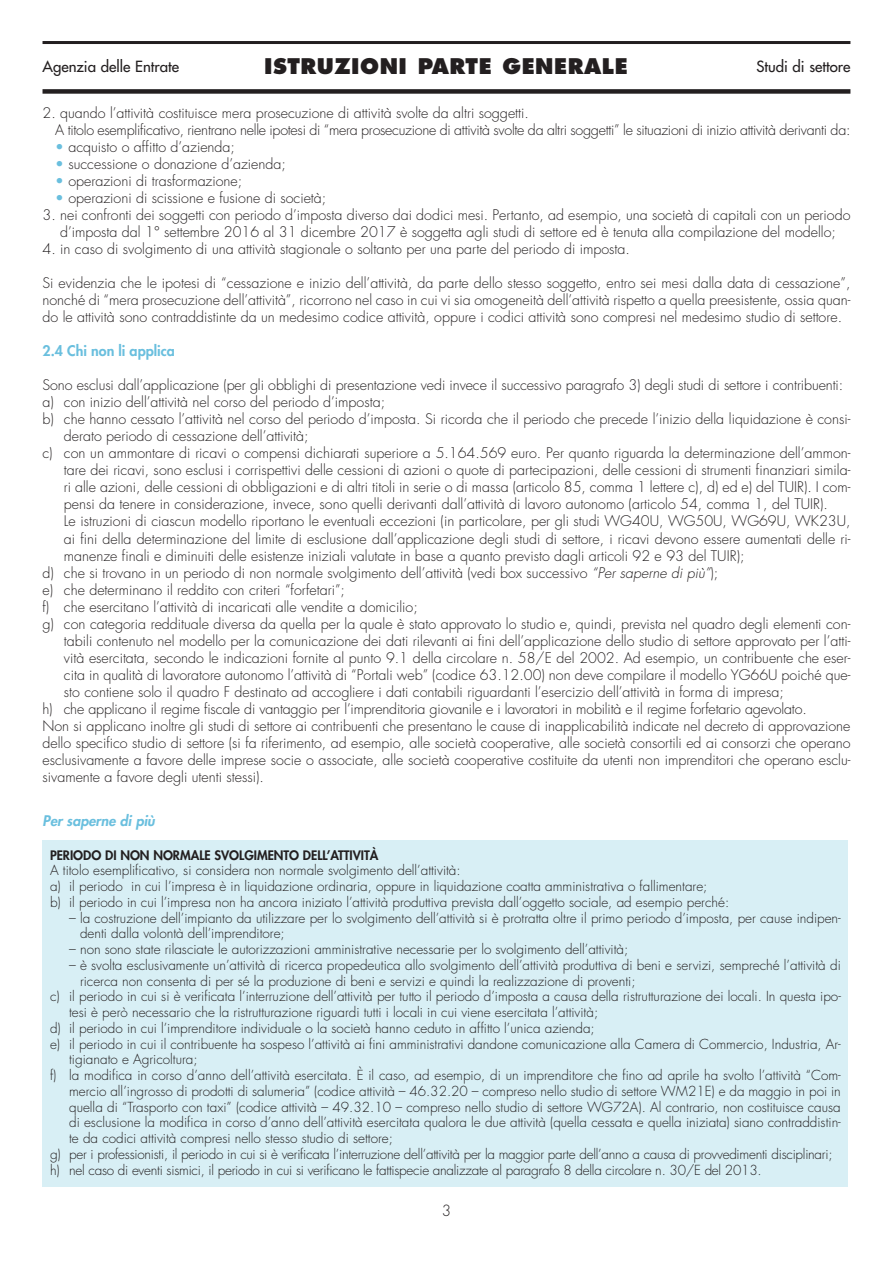
<style>
.page{position:relative;width:893px;height:1263px;background:#fff}
.page>*{position:absolute;margin:0;border:0;box-sizing:border-box;transform-origin:0 0}
.t1{font:800 21px "Futura";letter-spacing:.025em;color:#231f20}
.t2{font:15px "Futura";color:#231f20}
.t3{font:300 15px "Futura";color:#231f20}
.t4{font:300 14.25px/17px "Futura";color:#231f20;text-align:center}
.t5{font:300 14.25px/17px "Futura";letter-spacing:-.02em;color:#231f20}
.t6{font:800 14.25px "Futura";color:#6abfde}
.t7{font:italic 800 14.25px "Futura";color:#6abfde}
.t8{font:300 13.5px/15.8px "Futura";color:#231f20}
.t9{font:300 13.5px "Futura";letter-spacing:-.02em;color:#231f20}
.t10{font:800 12.75px "Futura";color:#231f20}
.s1{color:#6abfde}
.s2{font-style:italic}
</style>
<div class="page">
<div style="left:43px;top:840px;width:805px;height:346px;background:#d8eff5"></div>
<div style="left:43px;top:89px;width:807px;height:5px;background:#231f20"></div>
<hr style="left:43px;top:41px;width:807px;height:3px;background:#231f20">
<p class="t1" style="left:264px;top:57px;width:365px">ISTRUZIONI PARTE GENERALE</p>
<p class="t2" style="left:43px;top:59px;width:138px">Agenzia delle Entrate</p>
<p class="t2" style="left:756px;top:59px;width:96px">Studi di settore</p>
<p class="t5" style="left:55px;top:106px;width:797px;text-indent:-13px">2. quando l’attività costituisce mera prosecuzione di attività svolte da altri soggetti.<br>A titolo esemplificativo, rientrano nelle ipotesi di “mera prosecuzione di attività svolte da altri soggetti” le situazioni di inizio attività derivanti da:</p>
<p class="t4" style="left:55px;top:140px;width:181px"><span class="s1">•</span> acquisto o affitto d’azienda;</p>
<p class="t4" style="left:55px;top:157px;width:232px"><span class="s1">•</span> successione o donazione d’azienda;</p>
<p class="t4" style="left:55px;top:174px;width:188px"><span class="s1">•</span> operazioni di trasformazione;</p>
<p class="t4" style="left:55px;top:191px;width:273px"><span class="s1">•</span> operazioni di scissione e fusione di società;</p>
<p class="t4" style="left:43px;top:208px;width:809px">3. nei confronti dei soggetti con periodo d’imposta diverso dai dodici mesi. Pertanto, ad esempio, una società di capitali con un periodo d’imposta dal 1° settembre 2016 al 31 dicembre 2017 è soggetta agli studi di settore ed è tenuta alla compilazione del modello;</p>
<p class="t4" style="left:43px;top:242px;width:589px">4. in caso di svolgimento di una attività stagionale o soltanto per una parte del periodo di imposta.</p>
<p class="t4" style="left:43px;top:276px;width:809px;text-align:justify">Si evidenzia che le ipotesi di “cessazione e inizio dell’attività, da parte dello stesso soggetto, entro sei mesi dalla data di cessazione”, nonché di “mera prosecuzione dell’attività”, ricorrono nel caso in cui vi sia omogeneità dell’attività rispetto a quella preesistente, ossia quan&shy;do le attività sono contraddistinte da un medesimo codice attività, oppure i codici attività sono compresi nel medesimo studio di settore.</p>
<p class="t6" style="left:43px;top:344px;width:134px">2.4 Chi non li applica</p>
<p class="t4" style="left:43px;top:378px;width:802px">Sono esclusi dall’applicazione (per gli obblighi di presentazione vedi invece il successivo paragrafo 3) degli studi di settore i contribuenti:</p>
<p class="t4" style="left:43px;top:395px;width:344px">a) con inizio dell’attività nel corso del periodo d’imposta;</p>
<p class="t4" style="left:43px;top:412px;width:809px">b) che hanno cessato l’attività nel corso del periodo d’imposta. Si ricorda che il periodo che precede l’inizio della liquidazione è consi-</p>
<p class="t4" style="left:64px;top:429px;width:246px">derato periodo di cessazione dell’attività;</p>
<p class="t4" style="left:43px;top:446px;width:809px">c) con un ammontare di ricavi o compensi dichiarati superiore a 5.164.569 euro. Per quanto riguarda la determinazione dell’ammon-</p>
<p class="t4" style="left:64px;top:463px;width:788px">tare dei ricavi, sono esclusi i corrispettivi delle cessioni di azioni o quote di partecipazioni, delle cessioni di strumenti finanziari simila-</p>
<p class="t4" style="left:64px;top:480px;width:788px">ri alle azioni, delle cessioni di obbligazioni e di altri titoli in serie o di massa (articolo 85, comma 1 lettere c), d) ed e) del TUIR). I com-</p>
<p class="t4" style="left:64px;top:497px;width:766px">pensi da tenere in considerazione, invece, sono quelli derivanti dall’attività di lavoro autonomo (articolo 54, comma 1, del TUIR).</p>
<p class="t4" style="left:64px;top:514px;width:788px">Le istruzioni di ciascun modello riportano le eventuali eccezioni (in particolare, per gli studi WG40U, WG50U, WG69U, WK23U,</p>
<p class="t4" style="left:64px;top:531px;width:788px">ai fini della determinazione del limite di esclusione dall’applicazione degli studi di settore, i ricavi devono essere aumentati delle ri-</p>
<p class="t4" style="left:64px;top:548px;width:682px">manenze finali e diminuiti delle esistenze iniziali valutate in base a quanto previsto dagli articoli 92 e 93 del TUIR);</p>
<p class="t4" style="left:43px;top:565px;width:677px">d) che si trovano in un periodo di non normale svolgimento dell’attività (vedi box successivo <span class="s2">“Per saperne di più”</span>);</p>
<p class="t4" style="left:43px;top:582px;width:304px">e) che determinano il reddito con criteri “forfetari”;</p>
<p class="t4" style="left:43px;top:599px;width:377px">f) che esercitano l’attività di incaricati alle vendite a domicilio;</p>
<p class="t4" style="left:43px;top:616px;width:809px">g) con categoria reddituale diversa da quella per la quale è stato approvato lo studio e, quindi, prevista nel quadro degli elementi con-</p>
<p class="t4" style="left:64px;top:633px;width:788px">tabili contenuto nel modello per la comunicazione dei dati rilevanti ai fini dell’applicazione dello studio di settore approvato per l’atti-</p>
<p class="t4" style="left:64px;top:650px;width:788px">vità esercitata, secondo le indicazioni fornite al punto 9.1 della circolare n. 58/E del 2002. Ad esempio, un contribuente che eser-</p>
<p class="t4" style="left:64px;top:667px;width:788px">cita in qualità di lavoratore autonomo l’attività di “Portali web” (codice 63.12.00) non deve compilare il modello YG66U poiché que-</p>
<p class="t4" style="left:64px;top:684px;width:721px">sto contiene solo il quadro F destinato ad accogliere i dati contabili riguardanti l’esercizio dell’attività in forma di impresa;</p>
<p class="t4" style="left:43px;top:701px;width:766px">h) che applicano il regime fiscale di vantaggio per l’imprenditoria giovanile e i lavoratori in mobilità e il regime forfetario agevolato.</p>
<p class="t4" style="left:43px;top:718px;width:809px">Non si applicano inoltre gli studi di settore ai contribuenti che presentano le cause di inapplicabilità indicate nel decreto di approvazione</p>
<p class="t4" style="left:43px;top:735px;width:809px">dello specifico studio di settore (si fa riferimento, ad esempio, alle società cooperative, alle società consortili ed ai consorzi che operano</p>
<p class="t4" style="left:43px;top:752px;width:809px">esclusivamente a favore delle imprese socie o associate, alle società cooperative costituite da utenti non imprenditori che operano esclu-</p>
<p class="t4" style="left:43px;top:769px;width:223px">sivamente a favore degli utenti stessi).</p>
<p class="t7" style="left:43px;top:814px;width:116px">Per saperne di più</p>
<p class="t10" style="left:50px;top:849px;width:330px">PERIODO DI NON NORMALE SVOLGIMENTO DELL’ATTIVITÀ</p>
<p class="t8" style="left:50px;top:864px;width:681px">A titolo esemplificativo, si considera non normale svolgimento dell’attività:<br>a) il periodo in cui l’impresa è in liquidazione ordinaria, oppure in liquidazione coatta amministrativa o fallimentare;<br>b) il periodo in cui l’impresa non ha ancora iniziato l’attività produttiva prevista dall’oggetto sociale, ad esempio perché:</p>
<p class="t8" style="left:80px;top:911px;width:762px;text-indent:-11px">– la costruzione dell’impianto da utilizzare per lo svolgimento dell’attività si è protratta oltre il primo periodo d’imposta, per cause indipen&shy;denti dalla volontà dell’imprenditore;</p>
<p class="t8" style="left:69px;top:942px;width:561px">– non sono state rilasciate le autorizzazioni amministrative necessarie per lo svolgimento dell’attività;</p>
<p class="t8" style="left:69px;top:958px;width:773px">– è svolta esclusivamente un’attività di ricerca propedeutica allo svolgimento dell’attività produttiva di beni e servizi, sempreché l’attività di</p>
<p class="t8" style="left:80px;top:974px;width:557px">ricerca non consenta di per sé la produzione di beni e servizi e quindi la realizzazione di proventi;</p>
<p class="t8" style="left:50px;top:990px;width:792px">c) il periodo in cui si è verificata l’interruzione dell’attività per tutto il periodo d’imposta a causa della ristrutturazione dei locali. In questa ipo-</p>
<p class="t8" style="left:69px;top:1005px;width:531px">tesi è però necessario che la ristrutturazione riguardi tutti i locali in cui viene esercitata l’attività;</p>
<p class="t8" style="left:50px;top:1021px;width:546px">d) il periodo in cui l’imprenditore individuale o la società hanno ceduto in affitto l’unica azienda;</p>
<p class="t8" style="left:50px;top:1037px;width:792px">e) il periodo in cui il contribuente ha sospeso l’attività ai fini amministrativi dandone comunicazione alla Camera di Commercio, Industria, Ar-</p>
<p class="t8" style="left:69px;top:1053px;width:130px">tigianato e Agricoltura;</p>
<p class="t8" style="left:50px;top:1068px;width:792px">f) la modifica in corso d’anno dell’attività esercitata. È il caso, ad esempio, di un imprenditore che fino ad aprile ha svolto l’attività “Com-</p>
<p class="t8" style="left:69px;top:1084px;width:773px">mercio all’ingrosso di prodotti di salumeria” (codice attività – 46.32.20 – compreso nello studio di settore WM21E) e da maggio in poi in</p>
<p class="t8" style="left:69px;top:1100px;width:773px">quella di “Trasporto con taxi” (codice attività – 49.32.10 – compreso nello studio di settore WG72A). Al contrario, non costituisce causa</p>
<p class="t8" style="left:69px;top:1116px;width:773px">di esclusione la modifica in corso d’anno dell’attività esercitata qualora le due attività (quella cessata e quella iniziata) siano contraddistin-</p>
<p class="t8" style="left:69px;top:1131px;width:325px">te da codici attività compresi nello stesso studio di settore;</p>
<p class="t9" style="left:50px;top:1148px;width:784px">g) per i professionisti, il periodo in cui si è verificata l’interruzione dell’attività per la maggior parte dell’anno a causa di provvedimenti disciplinari;</p>
<p class="t9" style="left:50px;top:1163px;width:713px">h) nel caso di eventi sismici, il periodo in cui si verificano le fattispecie analizzate al paragrafo 8 della circolare n. 30/E del 2013.</p>
<p class="t3" style="left:442px;top:1204px;width:11px">3</p>
</div>
